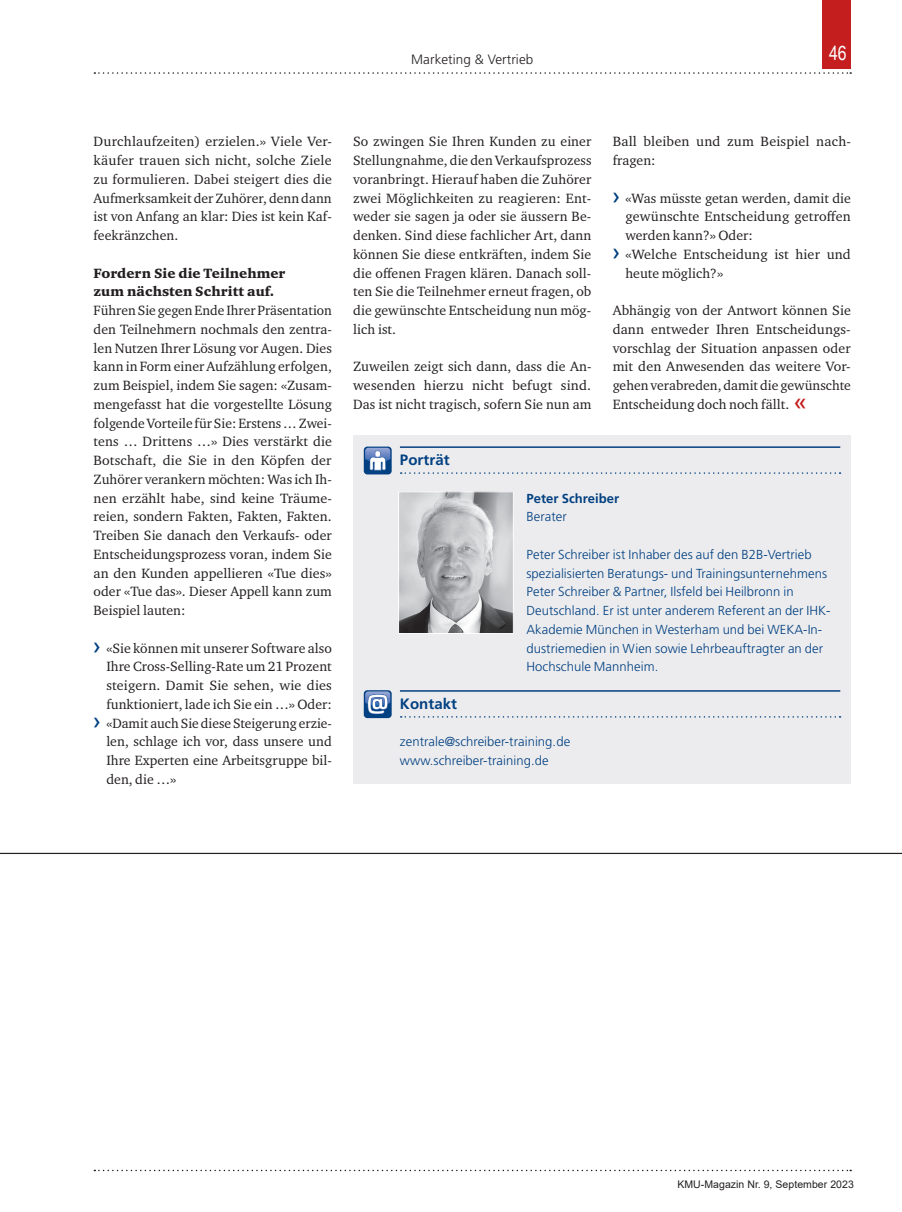
<style>
.page{position:relative;width:902px;height:1212px;background:#fff}
.page>*{position:absolute;margin:0;border:0;box-sizing:border-box;transform-origin:0 0}
.t1{font:19.5px "Arial Narrow";color:#fff}
.t2{font:700 15px "Frutiger LT Std";letter-spacing:.005em;color:#014081}
.t3{font:13.8px/18.8px "Charter ITC Std";letter-spacing:.005em;color:#231f20;text-align:justify}
.t4{font:900 13.8px/18.8px "Charter ITC Std";letter-spacing:.005em;color:#231f20}
.t5{font:300 13.5px "Frutiger LT Std";letter-spacing:.005em;color:#231f20}
.t6{font:300 13.05px/18.8px "Frutiger LT Std";letter-spacing:.005em;color:#014081}
.t7{font:700 13.05px "Frutiger LT Std";letter-spacing:.005em;color:#014081}
.t8{font:10.5px "Arial";letter-spacing:.005em;color:#231f20}
.s1{font-family:"Frutiger LT Std";font-size:24px;color:#014081}
.s2{font-family:"Frutiger LT Std";font-size:24px;color:#c41e1f}
</style>
<div class="page">
<svg style="left:94px;top:72px;width:757px;height:2px"></svg>
<div style="left:822px;top:0;width:28px;height:68px;background:#c41e1f"></div>
<svg style="left:94px;top:1170px;width:757px;height:1px"></svg>
<div style="left:353px;top:435px;width:497px;height:349px;background:#ececee"></div>
<hr style="left:400px;top:446px;width:440px;height:2px;background:#014081">
<svg style="left:400px;top:472px;width:440px;height:2px"></svg>
<hr style="left:400px;top:690px;width:440px;height:2px;background:#014081">
<svg style="left:400px;top:716px;width:440px;height:2px"></svg>
<div style="left:364px;top:447px;width:27px;height:27px;background:#014081;border-radius:4px"></div>
<svg style="left:365px;top:448px;width:25px;height:22px"></svg>
<div style="left:364px;top:690px;width:27px;height:28px;background:#014081;border-radius:4px"></div>
<svg style="left:365px;top:691px;width:25px;height:23px"></svg>
<img style="left:400px;top:493px;width:111px;height:139px">
<div style="left:398px;top:491px;width:115px;height:143px;border:1px solid #fff"></div>
<hr style="left:0;top:853px;width:901px;height:1px;background:#231f20">
<p class="t5" style="left:411px;top:51px;width:124px">Marketing &amp; Vertrieb</p>
<h1 class="t1" style="left:828px;top:38px;width:19px">46</h1>
<p class="t3" style="left:94px;top:132px;width:240px">Durchlaufzeiten) erzielen.» Viele Ver&shy;käufer trauen sich nicht, solche Ziele zu formulieren. Dabei steigert dies die Aufmerksamkeit der Zuhörer, denn dann ist von Anfang an klar: Dies ist kein Kaf&shy;feekränzchen.</p>
<p class="t4" style="left:94px;top:263px;width:193px">Fordern Sie die Teilnehmer zum nächsten Schritt auf.</p>
<p class="t3" style="left:94px;top:301px;width:240px">Führen Sie gegen Ende Ihrer Präsentation den Teilnehmern nochmals den zentra&shy;len Nutzen Ihrer Lösung vor Augen. Dies kann in Form einer Aufzählung erfolgen, zum Beispiel, indem Sie sagen: «Zusam&shy;mengefasst hat die vorgestellte Lösung folgende Vorteile für Sie: Erstens … Zwei&shy;tens … Drittens …» Dies verstärkt die Botschaft, die Sie in den Köpfen der Zuhörer verankern möchten: Was ich Ih&shy;nen erzählt habe, sind keine Träume&shy;reien, sondern Fakten, Fakten, Fakten.<br>Treiben Sie danach den Verkaufs- oder Entscheidungsprozess voran, indem Sie an den Kunden appellieren «Tue dies» oder «Tue das». Dieser Appell kann zum Beispiel lauten:</p>
<p class="t3" style="left:94px;top:638px;width:240px"><span class="s1">›</span> «Sie können mit unserer Software also</p>
<p class="t3" style="left:106px;top:657px;width:227px">Ihre Cross-Selling-Rate um 21 Prozent</p>
<p class="t3" style="left:106px;top:676px;width:227px">steigern. Damit Sie sehen, wie dies</p>
<p class="t3" style="left:106px;top:694px;width:227px">funktioniert, lade ich Sie ein …» Oder:</p>
<p class="t3" style="left:94px;top:713px;width:240px"><span class="s1">›</span> «Damit auch Sie diese Steigerung erzie-</p>
<p class="t3" style="left:106px;top:732px;width:227px">len, schlage ich vor, dass unsere und</p>
<p class="t3" style="left:106px;top:751px;width:227px">Ihre Experten eine Arbeitsgruppe bil-</p>
<p class="t3" style="left:106px;top:770px;width:71px">den, die …»</p>
<p class="t3" style="left:353px;top:132px;width:240px">So zwingen Sie Ihren Kunden zu einer Stellungnahme, die den Verkaufsprozess voranbringt. Hierauf haben die Zuhörer zwei Möglichkeiten zu reagieren: Ent&shy;weder sie sagen ja oder sie äussern Be&shy;denken. Sind diese fachlicher Art, dann können Sie diese entkräften, indem Sie die offenen Fragen klären. Danach soll&shy;ten Sie die Teilnehmer erneut fragen, ob die gewünschte Entscheidung nun mög&shy;lich ist.</p>
<p class="t3" style="left:353px;top:357px;width:240px">Zuweilen zeigt sich dann, dass die An&shy;wesenden hierzu nicht befugt sind.<br>Das ist nicht tragisch, sofern Sie nun am</p>
<p class="t2" style="left:400px;top:451px;width:51px">Porträt</p>
<p class="t3" style="left:612px;top:132px;width:240px">Ball bleiben und zum Beispiel nach&shy;fragen:</p>
<p class="t3" style="left:612px;top:188px;width:240px"><span class="s1">›</span> «Was müsste getan werden, damit die</p>
<p class="t3" style="left:625px;top:207px;width:227px">gewünschte Entscheidung getroffen</p>
<p class="t3" style="left:625px;top:226px;width:129px">werden kann?» Oder:</p>
<p class="t3" style="left:612px;top:244px;width:240px"><span class="s1">›</span> «Welche Entscheidung ist hier und</p>
<p class="t3" style="left:625px;top:263px;width:99px">heute möglich?»</p>
<p class="t3" style="left:612px;top:301px;width:240px">Abhängig von der Antwort können Sie dann entweder Ihren Entscheidungs&shy;vorschlag der Situation anpassen oder mit den Anwesenden das weitere Vor&shy;gehen verabreden, damit die gewünschte Entscheidung doch noch fällt. <span class="s2">«</span></p>
<p class="t7" style="left:526px;top:490px;width:94px">Peter Schreiber</p>
<p class="t6" style="left:526px;top:508px;width:42px">Berater</p>
<p class="t6" style="left:526px;top:545px;width:305px">Peter Schreiber ist Inhaber des auf den B2B-Vertrieb spezialisierten Beratungs- und Trainingsunternehmens Peter Schreiber &amp; Partner, Ilsfeld bei Heilbronn in Deutschland. Er ist unter anderem Referent an der IHK-Akademie München in Westerham und bei WEKA-In&shy;dustriemedien in Wien sowie Lehrbeauftragter an der Hochschule Mannheim.</p>
<p class="t2" style="left:400px;top:695px;width:59px">Kontakt</p>
<p class="t6" style="left:400px;top:733px;width:172px">zentrale@schreiber-training.de www.schreiber-training.de</p>
<p class="t8" style="left:677px;top:1177px;width:178px">KMU-Magazin Nr. 9, September 2023</p>
</div>
